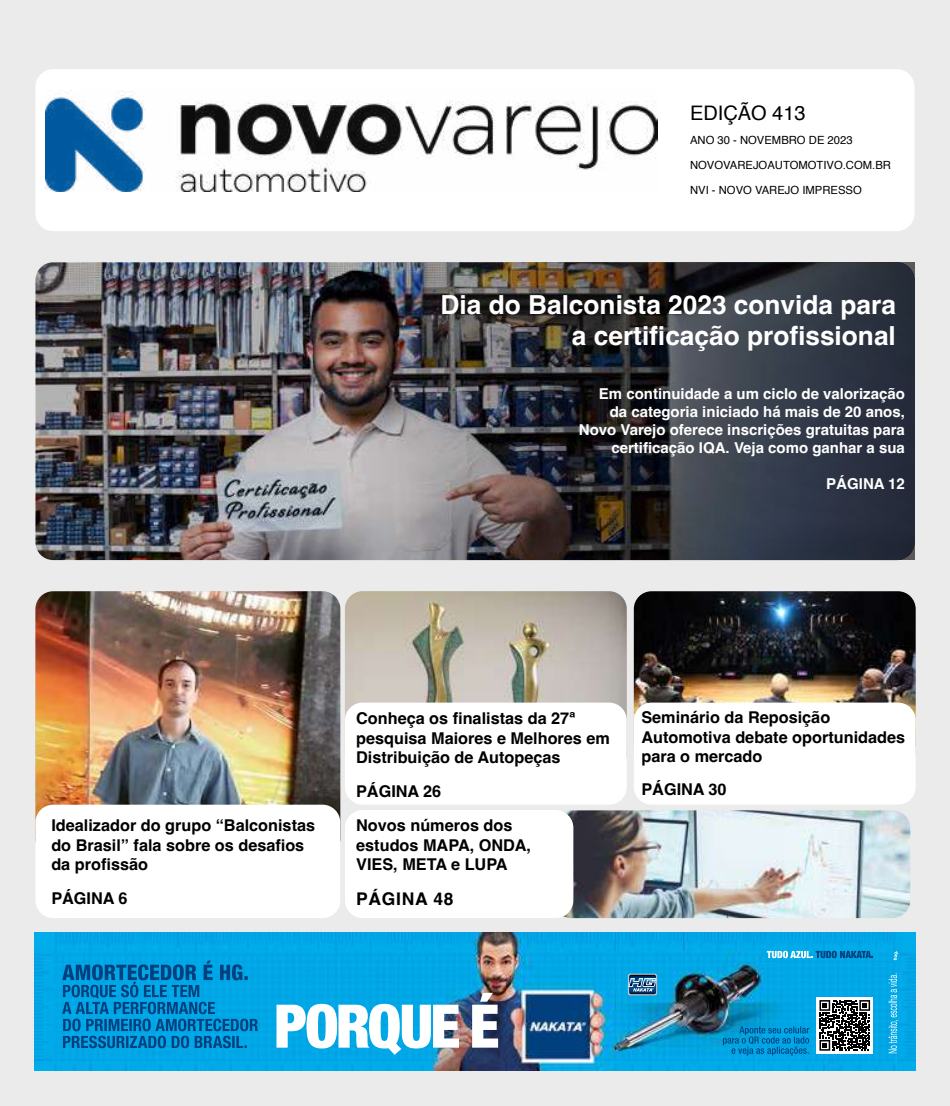
<style>
.page{position:relative;width:950px;height:1106px;background:#ebebeb}
.page>*{position:absolute;margin:0;border:0;box-sizing:border-box;transform-origin:0 0}
.t1{font:700 26.25px/31.5px "Helvetica";color:#fff;text-align:right}
.t2{font:20px "Helvetica";color:#000}
.t3{font:700 17.5px "Helvetica";letter-spacing:.04em;color:#000}
.t4{font:700 16.25px/19.5px "Helvetica";color:#000}
.t5{font:700 15px/18px "Helvetica";color:#fff;text-align:right}
.t6{font:11.25px "Helvetica";color:#000}
</style>
<div class="page">
<img style="left:559px;top:810px;width:351px;height:108px">
<div style="left:35px;top:69px;width:879px;height:162px;background:#fff;border-radius:18px"></div>
<img style="left:45px;top:90px;width:612px;height:101px">
<img style="left:34px;top:932px;width:881px;height:138px">
<svg style="left:767px;top:950px;width:106px;height:8px"></svg>
<svg style="left:888px;top:973px;width:10px;height:80px"></svg>
<svg style="left:893px;top:951px;width:5px;height:9px"></svg>
<img style="left:276px;top:992px;width:222px;height:62px">
<svg style="left:62px;top:960px;width:196px;height:88px;background:#0084c2"></svg>
<svg style="left:723px;top:1026px;width:86px;height:29px;background:#008bc9"></svg>
<svg style="left:628px;top:973px;width:29px;height:22px"></svg>
<svg style="left:628px;top:974px;width:28px;height:20px"></svg>
<div style="left:816px;top:997px;width:57px;height:56px;background:#fff"></div>
<svg style="left:819px;top:1000px;width:51px;height:50px"></svg>
<img style="left:35px;top:262px;width:137px;height:298px">
<img style="left:172px;top:262px;width:742px;height:298px">
<img style="left:35px;top:591px;width:305px;height:227px">
<div style="left:35px;top:804px;width:305px;height:114px;background:#fff;border-radius:18px"></div>
<img style="left:345px;top:591px;width:282px;height:125px">
<div style="left:345px;top:702px;width:282px;height:102px;background:#fff;border-radius:18px"></div>
<img style="left:634px;top:591px;width:281px;height:125px">
<div style="left:634px;top:702px;width:281px;height:102px;background:#fff;border-radius:18px"></div>
<div style="left:345px;top:810px;width:228px;height:108px;background:#fff;border-radius:18px"></div>
<p class="t2" style="left:690px;top:98px;width:117px">EDIÇÃO 413</p>
<p class="t6" style="left:690px;top:132px;width:164px">ANO 30 - NOVEMBRO DE 2023</p>
<p class="t6" style="left:690px;top:157px;width:202px">NOVOVAREJOAUTOMOTIVO.COM.BR</p>
<p class="t6" style="left:690px;top:182px;width:173px">NVI - NOVO VAREJO IMPRESSO</p>
<h1 class="t1" style="left:440px;top:292px;width:457px">Dia do Balconista 2023 convida para a certificação profissional</h1>
<p class="t5" style="left:579px;top:386px;width:327px">Em continuidade a um ciclo de valorização da categoria iniciado há mais de 20 anos, Novo Varejo oferece inscrições gratuitas para certificação IQA. Veja como ganhar a sua</p>
<p class="t5" style="left:826px;top:476px;width:80px">PÁGINA 12</p>
<p class="t4" style="left:51px;top:817px;width:265px">Idealizador do grupo “Balconistas do Brasil” fala sobre os desafios da profissão</p>
<p class="t4" style="left:51px;top:889px;width:78px">PÁGINA 6</p>
<p class="t4" style="left:356px;top:710px;width:255px">Conheça os finalistas da 27ª pesquisa Maiores e Melhores em<br>Distribuição de Autopeças</p>
<p class="t4" style="left:356px;top:783px;width:87px">PÁGINA 26</p>
<p class="t4" style="left:356px;top:817px;width:176px">Novos números dos estudos MAPA, ONDA,<br>VIES, META e LUPA</p>
<p class="t3" style="left:356px;top:888px;width:99px">PÁGINA 48</p>
<p class="t4" style="left:641px;top:709px;width:265px">Seminário da Reposição<br>Automotiva debate oportunidades para o mercado</p>
<p class="t4" style="left:641px;top:781px;width:87px">PÁGINA 30</p>
</div>
